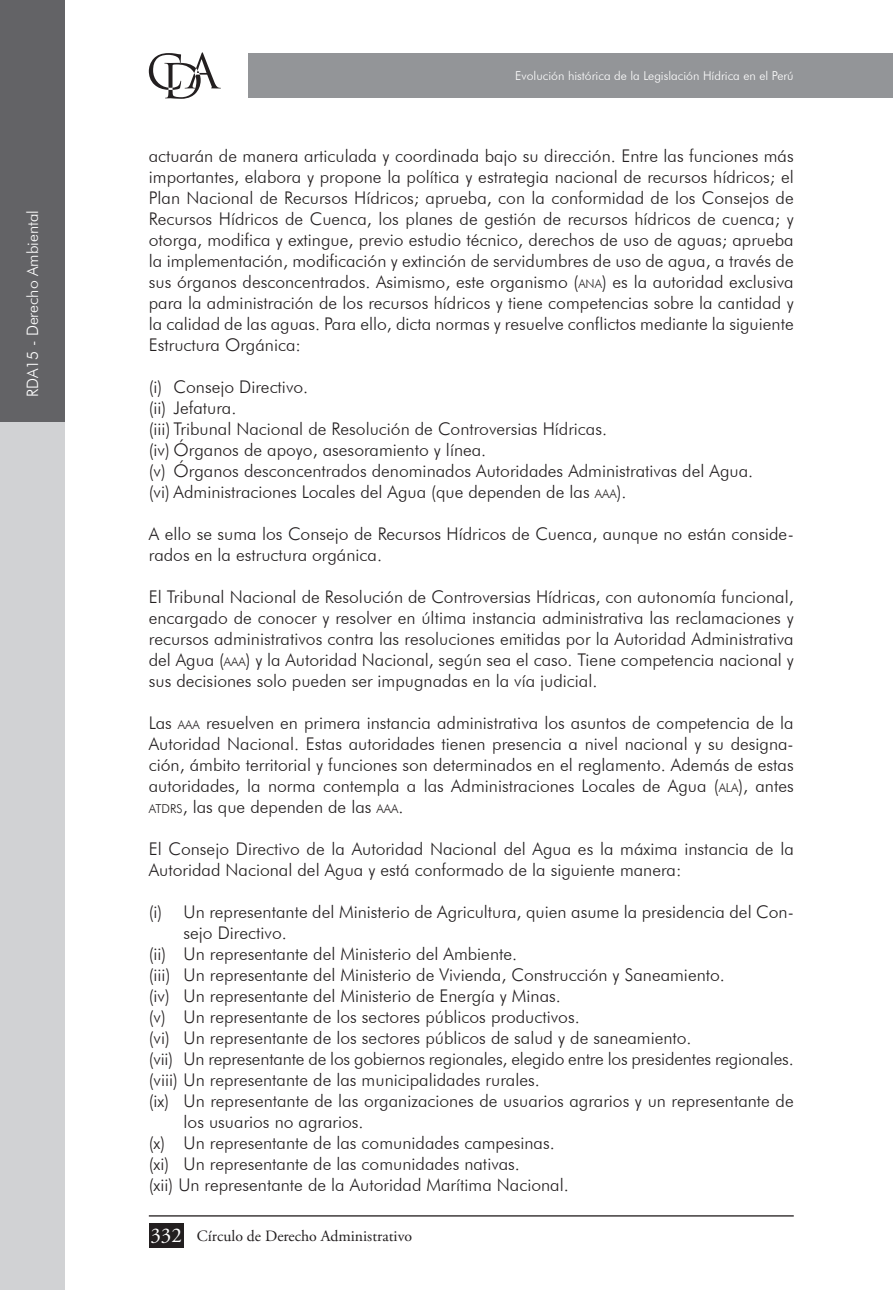
<style>
.page{position:relative;width:893px;height:1290px;background:#fff}
.page>*{position:absolute;margin:0;border:0;box-sizing:border-box;transform-origin:0 0}
.t1{font:300 17.5px/21px "Futura BT";color:#231f20;text-align:justify}
.t2{font:15.75px "Adobe Garamond Pro";color:#231f20}
.t3{font:300 15.75px "Futura BT";color:#fff}
.t4{font:300 12.25px "Futura BT";color:#fff}
.s1{font-size:12.25px}
.s2{font-size:21px;color:#fff}
</style>
<div class="page">
<div style="left:0;top:0;width:64px;height:422px;background:#636366"></div>
<div style="left:0;top:422px;width:64px;height:868px;background:#d1d2d4"></div>
<div style="left:248px;top:53px;width:645px;height:45px;background:#939598"></div>
<svg style="left:149px;top:52px;width:72px;height:47px"></svg>
<hr style="left:149px;top:1215px;width:645px;height:1px;background:#231f20">
<div style="left:149px;top:1223px;width:35px;height:25px;background:#231f20"></div>
<p class="t3" style="left:23px;top:397px;width:189px;rotate:-90deg">RDA15 - Derecho Ambiental</p>
<p class="t4" style="left:515px;top:68px;width:280px">Evolución histórica de la Legislación Hídrica en el Perú</p>
<p class="t1" style="left:149px;top:145px;width:646px">actuarán de manera articulada y coordinada bajo su dirección. Entre las funciones más importantes, elabora y propone la política y estrategia nacional de recursos hídricos; el Plan Nacional de Recursos Hídricos; aprueba, con la conformidad de los Consejos de Recursos Hídricos de Cuenca, los planes de gestión de recursos hídricos de cuenca; y otorga, modifica y extingue, previo estudio técnico, derechos de uso de aguas; aprueba la implementación, modificación y extinción de servidumbres de uso de agua, a través de sus órganos desconcentrados. Asimismo, este organismo (<span class="s1">ANA</span>) es la autoridad exclusiva para la administración de los recursos hídricos y tiene competencias sobre la cantidad y la calidad de las aguas. Para ello, dicta normas y resuelve conflictos mediante la siguiente Estructura Orgánica:</p>
<p class="t1" style="left:149px;top:376px;width:606px;text-align:left">(i) Consejo Directivo.<br>(ii) Jefatura.<br>(iii) Tribunal Nacional de Resolución de Controversias Hídricas.<br>(iv) Órganos de apoyo, asesoramiento y línea.<br>(v) Órganos desconcentrados denominados Autoridades Administrativas del Agua. (vi) Administraciones Locales del Agua (que dependen de las <span class="s1">AAA</span>).</p>
<p class="t1" style="left:149px;top:523px;width:646px">A ello se suma los Consejo de Recursos Hídricos de Cuenca, aunque no están conside&shy;rados en la estructura orgánica.</p>
<p class="t1" style="left:149px;top:586px;width:646px">El Tribunal Nacional de Resolución de Controversias Hídricas, con autonomía funcional, encargado de conocer y resolver en última instancia administrativa las reclamaciones y recursos administrativos contra las resoluciones emitidas por la Autoridad Administrativa del Agua (<span class="s1">AAA</span>) y la Autoridad Nacional, según sea el caso. Tiene competencia nacional y sus decisiones solo pueden ser impugnadas en la vía judicial.</p>
<p class="t1" style="left:149px;top:712px;width:646px">Las <span class="s1">AAA</span> resuelven en primera instancia administrativa los asuntos de competencia de la Autoridad Nacional. Estas autoridades tienen presencia a nivel nacional y su designa&shy;ción, ámbito territorial y funciones son determinados en el reglamento. Además de estas autoridades, la norma contempla a las Administraciones Locales de Agua (<span class="s1">ALA</span>), antes <span class="s1">ATDRS</span>, las que dependen de las <span class="s1">AAA</span>.</p>
<p class="t1" style="left:149px;top:838px;width:646px">El Consejo Directivo de la Autoridad Nacional del Agua es la máxima instancia de la<br>Autoridad Nacional del Agua y está conformado de la siguiente manera:</p>
<p class="t1" style="left:149px;top:901px;width:646px">(i) Un representante del Ministerio de Agricultura, quien asume la presidencia del Con-</p>
<p class="t1" style="left:184px;top:922px;width:105px">sejo Directivo.</p>
<p class="t1" style="left:149px;top:943px;width:370px">(ii) Un representante del Ministerio del Ambiente.</p>
<p class="t1" style="left:149px;top:964px;width:578px">(iii) Un representante del Ministerio de Vivienda, Construcción y Saneamiento.</p>
<p class="t1" style="left:149px;top:985px;width:414px">(iv) Un representante del Ministerio de Energía y Minas.</p>
<p class="t1" style="left:149px;top:1006px;width:432px">(v) Un representante de los sectores públicos productivos.</p>
<p class="t1" style="left:149px;top:1027px;width:544px">(vi) Un representante de los sectores públicos de salud y de saneamiento.</p>
<p class="t1" style="left:149px;top:1048px;width:646px">(vii) Un representante de los gobiernos regionales, elegido entre los presidentes regionales.</p>
<p class="t1" style="left:149px;top:1069px;width:392px">(viii) Un representante de las municipalidades rurales.</p>
<p class="t1" style="left:149px;top:1090px;width:646px">(ix) Un representante de las organizaciones de usuarios agrarios y un representante de</p>
<p class="t1" style="left:184px;top:1111px;width:182px">los usuarios no agrarios.</p>
<p class="t1" style="left:149px;top:1132px;width:407px">(x) Un representante de las comunidades campesinas.</p>
<p class="t1" style="left:149px;top:1153px;width:373px">(xi) Un representante de las comunidades nativas.</p>
<p class="t1" style="left:149px;top:1174px;width:421px">(xii) Un representante de la Autoridad Marítima Nacional.</p>
<p class="t2" style="left:150px;top:1227px;width:263px"><span class="s2">332</span> Círculo de Derecho Administrativo</p>
</div>
